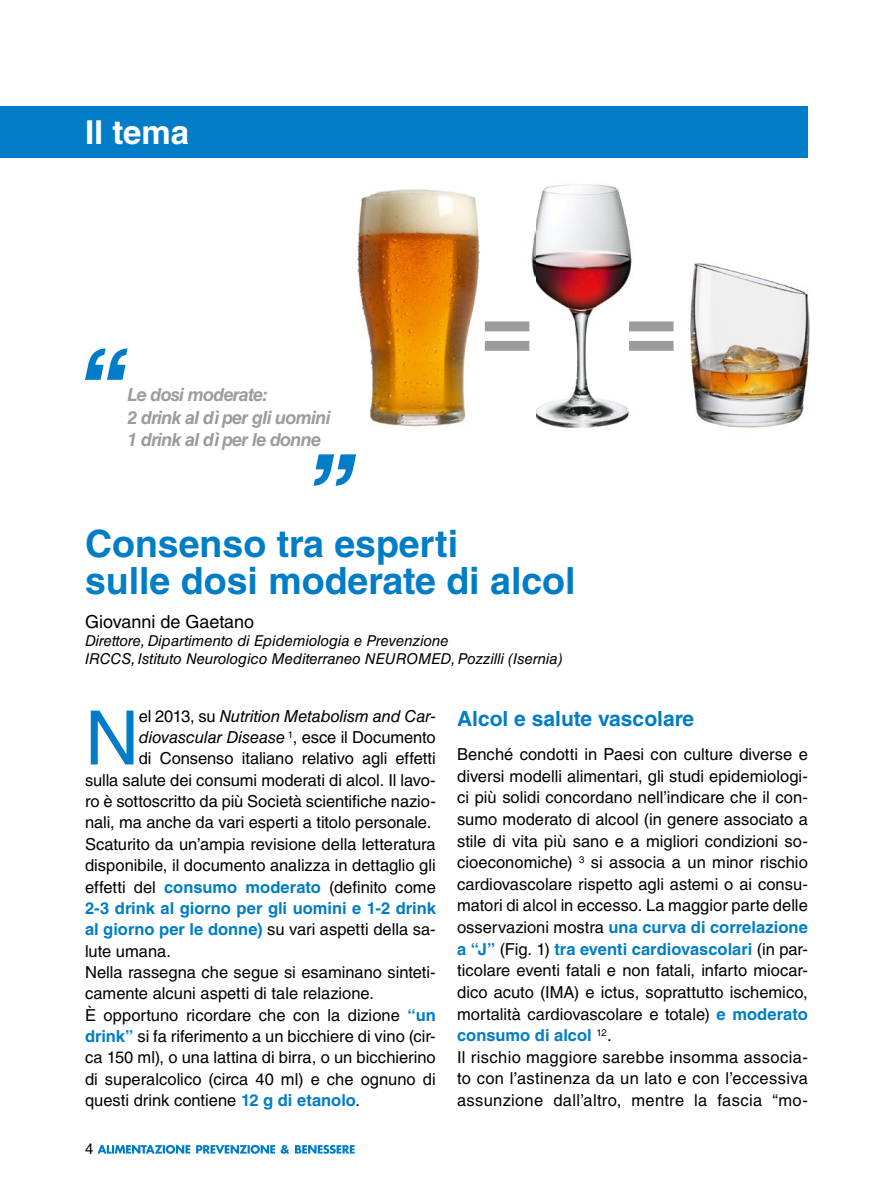
<style>
.page{position:relative;width:893px;height:1191px;background:#fff}
.page>*{position:absolute;margin:0;border:0;box-sizing:border-box;transform-origin:0 0}
.t1{font:75px "Helvetica LT Std";color:#007dc6}
.t2{font:700 37.5px/37.5px "Helvetica LT Std";color:#007dc6}
.t3{font:700 33px "Helvetica LT Std";color:#fff}
.t4{font:700 21px "Helvetica LT Std";color:#007dc6}
.t5{font:italic 700 18px/22.5px "Helvetica LT Std";letter-spacing:-.04em;color:#9c9c9d}
.t6{font:18px "Helvetica LT Std";color:#000}
.t7{font:16.5px/21.6px "Helvetica LT Std";color:#000}
.t8{font:italic 16.5px "Helvetica LT Std";letter-spacing:-.005em;color:#000}
.t9{font:700 16.5px "Helvetica LT Std";color:#007dc6}
.t10{font:italic 15px/18px "Helvetica LT Std";color:#000}
.t11{font:15px "Helvetica LT Std";color:#000}
.s1{font-style:normal}
.s2{font-weight:700;color:#007dc6}
</style>
<div class="page">
<svg style="left:98px;top:1144px;width:257px;height:9px"></svg>
<div style="left:0;top:106px;width:808px;height:51px;background:#007dc6"></div>
<img style="left:357px;top:189px;width:100px;height:146px">
<img style="left:368px;top:335px;width:89px;height:92px">
<img style="left:536px;top:184px;width:92px;height:46px">
<img style="left:535px;top:230px;width:97px;height:149px">
<img style="left:536px;top:379px;width:93px;height:49px">
<img style="left:457px;top:193px;width:78px;height:230px">
<img style="left:706px;top:264px;width:104px;height:164px">
<img style="left:690px;top:263px;width:16px;height:159px">
<svg style="left:485px;top:321px;width:44px;height:30px"></svg>
<svg style="left:629px;top:321px;width:45px;height:30px"></svg>
<svg style="left:314px;top:454px;width:42px;height:32px"></svg>
<svg style="left:85px;top:348px;width:43px;height:32px"></svg>
<h3 class="t3" style="left:85px;top:112px;width:106px">Il tema</h3>
<p class="t5" style="left:128px;top:383px;width:205px">Le dosi moderate:<br>2 drink al dì per gli uomini<br>1 drink al dì per le donne</p>
<h2 class="t2" style="left:85px;top:524px;width:492px">Consenso tra esperti<br>sulle dosi moderate di alcol</h2>
<p class="t6" style="left:85px;top:611px;width:171px">Giovanni de Gaetano</p>
<p class="t10" style="left:85px;top:631px;width:479px">Direttore, Dipartimento di Epidemiologia e Prevenzione<br>iRCCS, istituto Neurologico Mediterraneo NEURoMED, Pozzilli (isernia)</p>
<h1 class="t1" style="left:85px;top:694px;width:56px">N</h1>
<p class="t8" style="left:139px;top:707px;width:298px"><span class="s1">el 2013, su</span> Nutrition Metabolism and Car-</p>
<p class="t8" style="left:139px;top:728px;width:298px">diovascular Disease <sup>1</sup><span class="s1">, esce il Documento</span></p>
<p class="t7" style="left:139px;top:748px;width:298px">di Consenso italiano relativo agli effetti</p>
<p class="t7" style="left:85px;top:769px;width:352px">sulla salute dei consumi moderati di alcol. Il lavo-</p>
<p class="t7" style="left:85px;top:790px;width:352px">ro è sottoscritto da più Società scientifiche nazio-</p>
<p class="t7" style="left:85px;top:812px;width:348px">nali, ma anche da vari esperti a titolo personale.</p>
<p class="t7" style="left:85px;top:833px;width:352px">Scaturito da un’ampia revisione della letteratura</p>
<p class="t7" style="left:85px;top:854px;width:352px">disponibile, il documento analizza in dettaglio gli</p>
<p class="t7" style="left:85px;top:876px;width:352px">effetti del <span class="s2">consumo moderato</span> (definito come</p>
<p class="t9" style="left:85px;top:898px;width:352px">2-3 drink al giorno per gli uomini e 1-2 drink</p>
<p class="t7" style="left:85px;top:918px;width:352px"><span class="s2">al giorno per le donne)</span> su vari aspetti della sa-</p>
<p class="t7" style="left:85px;top:940px;width:87px">lute umana.</p>
<p class="t7" style="left:85px;top:961px;width:352px">Nella rassegna che segue si esaminano sinteti-</p>
<p class="t7" style="left:85px;top:982px;width:291px">camente alcuni aspetti di tale relazione.</p>
<p class="t7" style="left:85px;top:1004px;width:352px">È opportuno ricordare che con la dizione <span class="s2">“un</span></p>
<p class="t7" style="left:85px;top:1025px;width:352px"><span class="s2">drink”</span> si fa riferimento a un bicchiere di vino (cir-</p>
<p class="t7" style="left:85px;top:1046px;width:352px">ca 150 ml), o una lattina di birra, o un bicchierino</p>
<p class="t7" style="left:85px;top:1068px;width:352px">di superalcolico (circa 40 ml) e che ognuno di</p>
<p class="t7" style="left:85px;top:1089px;width:277px">questi drink contiene <span class="s2">12 g di etanolo</span>.</p>
<p class="t11" style="left:85px;top:1139px;width:10px">4</p>
<p class="t4" style="left:457px;top:705px;width:238px">Alcol e salute vascolare</p>
<p class="t7" style="left:457px;top:743px;width:352px">Benché condotti in Paesi con culture diverse e diversi modelli alimentari, gli studi epidemiologi&shy;ci più solidi concordano nell’indicare che il con&shy;sumo moderato di alcool (in genere associato a stile di vita più sano e a migliori condizioni so&shy;cioeconomiche) <sup>3</sup> si associa a un minor rischio cardiovascolare rispetto agli astemi o ai consu&shy;matori di alcol in eccesso. La maggior parte delle osservazioni mostra <span class="s2">una curva di correlazione a “J”</span> (Fig. 1) <span class="s2">tra eventi cardiovascolari</span> (in par&shy;ticolare eventi fatali e non fatali, infarto miocar&shy;dico acuto (IMA) e ictus, soprattutto ischemico, mortalità cardiovascolare e totale) <span class="s2">e moderato consumo di alcol</span> <sup>12</sup>.<br>Il rischio maggiore sarebbe insomma associa&shy;to con l’astinenza da un lato e con l’eccessiva assunzione dall’altro, mentre la fascia “mo-</p>
</div>
